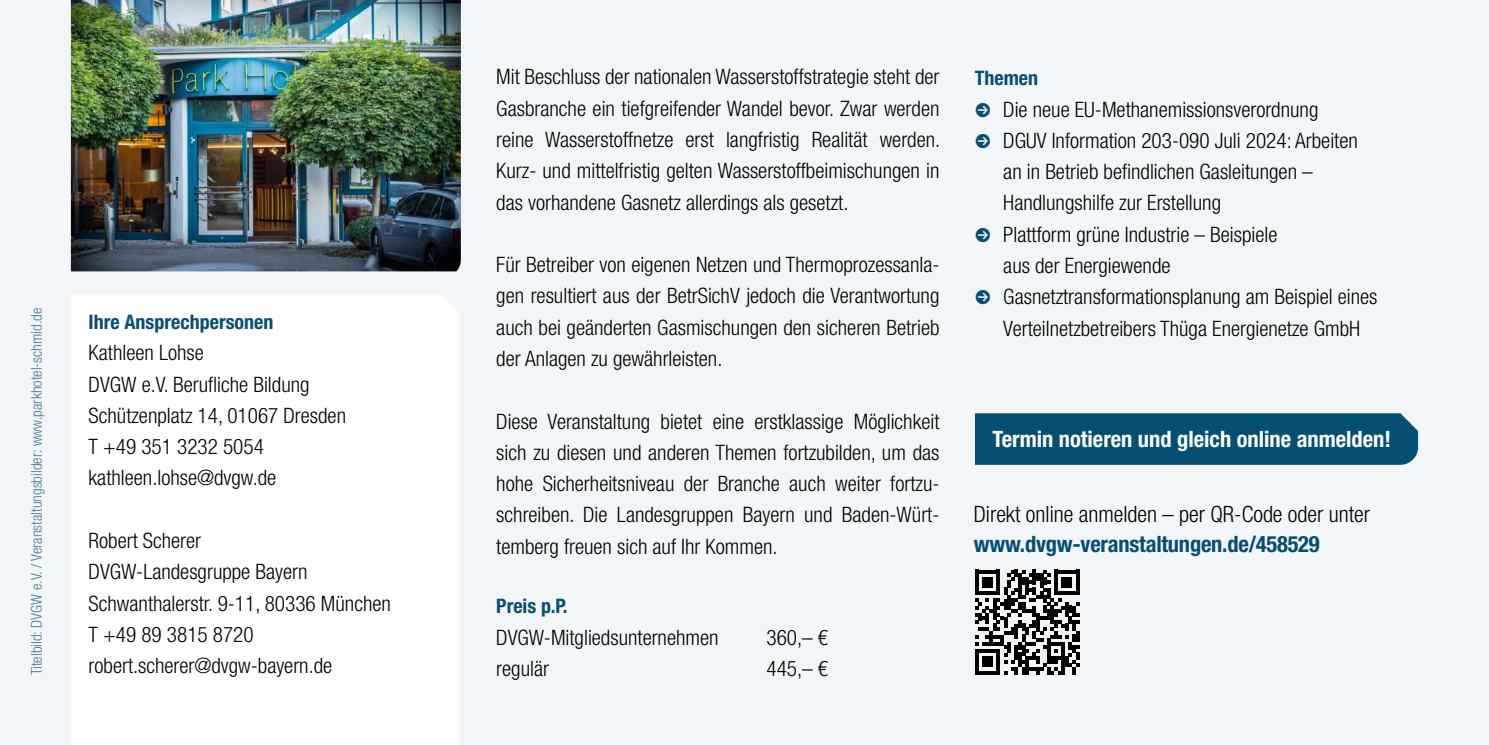
<style>
.page{position:relative;width:1489px;height:745px;background:#fff}
.page>*{position:absolute;margin:0;border:0;box-sizing:border-box;transform-origin:0 0}
.t1{font:300 condensed 22.5px "Helvetica Neue LT Std";color:#000}
.t2{font:700 condensed 22.5px "Helvetica Neue LT Std";color:#fff}
.t3{font:700 condensed 22.5px "Helvetica Neue LT Std";letter-spacing:-.01em;color:#054f73}
.t4{font:300 condensed 21.25px/31.2px "Helvetica Neue LT Std";color:#000;text-align:justify}
.t5{font:700 condensed 20px "Helvetica Neue LT Std";color:#054f73}
.t6{font:300 condensed 15px "Helvetica Neue LT Std";color:#447b96}
.s1{color:#054f73}
</style>
<div class="page">
<div style="left:0;top:0;width:1488px;height:744px;background:#f3f6f8"></div>
<div style="left:71px;top:296px;width:388px;height:448px;background:#fff"></div>
<svg style="left:975px;top:569px;width:104px;height:105px"></svg>
<div style="left:974px;top:413px;width:443px;height:51px;background:#054f73"></div>
<img style="left:71px;top:0;width:390px;height:271px">
<p class="t6" style="left:28px;top:675px;width:369px;rotate:-90deg">Titelbild: DVGW e.V. / Veranstaltungsbilder: www.parkhotel-schmid.de</p>
<p class="t5" style="left:89px;top:309px;width:186px">Ihre Ansprechpersonen</p>
<p class="t4" style="left:89px;top:337px;width:117px">Kathleen Lohse</p>
<p class="t4" style="left:89px;top:368px;width:222px">DVGW e.V. Berufliche Bildung</p>
<p class="t4" style="left:89px;top:399px;width:259px">Schützenplatz 14, 01067 Dresden</p>
<p class="t4" style="left:89px;top:430px;width:177px">T +49 351 3232 5054</p>
<p class="t4" style="left:89px;top:462px;width:189px">kathleen.lohse@dvgw.de</p>
<p class="t4" style="left:89px;top:524px;width:114px">Robert Scherer</p>
<p class="t4" style="left:89px;top:555px;width:220px">DVGW-Landesgruppe Bayern</p>
<p class="t4" style="left:89px;top:587px;width:304px">Schwanthalerstr. 9-11, 80336 München</p>
<p class="t4" style="left:89px;top:618px;width:166px">T +49 89 3815 8720</p>
<p class="t4" style="left:89px;top:649px;width:245px">robert.scherer@dvgw-bayern.de</p>
<p class="t4" style="left:496px;top:61px;width:444px">Mit Beschluss der nationalen Wasserstoffstrategie steht der</p>
<p class="t4" style="left:496px;top:92px;width:445px">Gasbranche ein tiefgreifender Wandel bevor. Zwar werden reine Wasserstoffnetze erst langfristig Realität werden.<br>Kurz- und mittelfristig gelten Wasserstoffbeimischungen in das vorhandene Gasnetz allerdings als gesetzt.</p>
<p class="t4" style="left:496px;top:248px;width:444px">Für Betreiber von eigenen Netzen und Thermoprozessanla&shy;gen resultiert aus der BetrSichV jedoch die Verantwortung auch bei geänderten Gasmischungen den sicheren Betrieb der Anlagen zu gewährleisten.</p>
<p class="t4" style="left:496px;top:405px;width:444px">Diese Veranstaltung bietet eine erstklassige Möglichkeit sich zu diesen und anderen Themen fortzubilden, um das hohe Sicherheitsniveau der Branche auch weiter fortzu&shy;schreiben. Die Landesgruppen Bayern und Baden-Würt&shy;temberg freuen sich auf Ihr Kommen.</p>
<p class="t5" style="left:496px;top:593px;width:73px">Preis p.P.</p>
<p class="t4" style="left:496px;top:620px;width:224px">DVGW-Mitgliedsunternehmen</p>
<p class="t4" style="left:766px;top:620px;width:63px">360,– €</p>
<p class="t4" style="left:496px;top:652px;width:54px">regulär</p>
<p class="t4" style="left:766px;top:652px;width:63px">445,– €</p>
<p class="t5" style="left:974px;top:66px;width:65px">Themen</p>
<p class="t4" style="left:974px;top:93px;width:345px"><span class="s1">●</span> Die neue EU-Methanemissionsverordnung</p>
<p class="t4" style="left:1003px;top:124px;width:356px;text-align:left;text-indent:-28px"><span class="s1">●</span> DGUV Information 203-090 Juli 2024: Arbeiten an in Betrieb befindlichen Gasleitungen –<br>Handlungshilfe zur Erstellung</p>
<p class="t4" style="left:1003px;top:218px;width:276px;text-indent:-28px"><span class="s1">●</span> Plattform grüne Industrie – Beispiele aus der Energiewende</p>
<p class="t4" style="left:974px;top:281px;width:404px;text-align:center"><span class="s1">●</span> Gasnetztransformationsplanung am Beispiel eines<br>Verteilnetzbetreibers Thüga Energienetze GmbH</p>
<p class="t2" style="left:992px;top:425px;width:400px">Termin notieren und gleich online anmelden!</p>
<p class="t1" style="left:973px;top:500px;width:397px">Direkt online anmelden – per QR-Code oder unter</p>
<p class="t3" style="left:973px;top:529px;width:347px">www.dvgw-veranstaltungen.de/458529</p>
</div>
